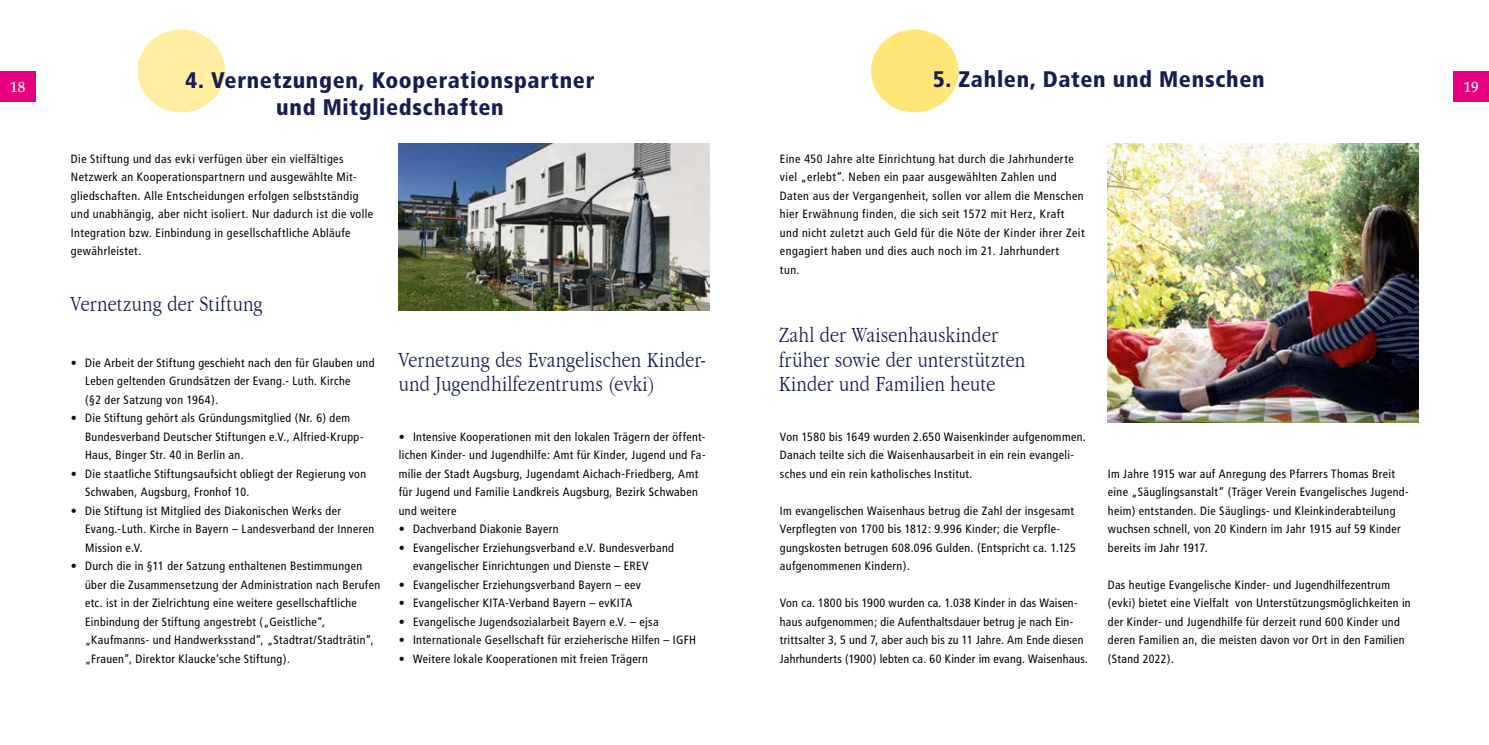
<style>
.page{position:relative;width:1489px;height:745px;background:#fff}
.page>*{position:absolute;margin:0;border:0;box-sizing:border-box;transform-origin:0 0}
.t1{font:300 condensed 22.5px/24.4px "Garamond";letter-spacing:.015em;color:#171d53}
.t2{font:900 condensed 22.5px/27px "Frutiger";letter-spacing:.03em;color:#171d53;text-align:center}
.t3{font:500 15px "Palatino";color:#fff}
.t4{font:condensed 12px/18.5px "Frutiger";letter-spacing:.03em;color:#000}
</style>
<div class="page">
<div style="left:0;top:71px;width:35px;height:31px;background:#e5007d"></div>
<div style="left:1453px;top:71px;width:35px;height:31px;background:#e5007d"></div>
<div style="left:137px;top:30px;width:88px;height:82px;background:#ffeda2;border-radius:50%"></div>
<div style="left:870px;top:30px;width:88px;height:82px;background:#ffe676;border-radius:50%"></div>
<img style="left:399px;top:144px;width:310px;height:167px">
<img style="left:1107px;top:143px;width:310px;height:279px">
<h1 class="t2" style="left:185px;top:66px;width:410px">4. Vernetzungen, Kooperationspartner und Mitgliedschaften</h1>
<h1 class="t2" style="left:933px;top:66px;width:333px">5. Zahlen, Daten und Menschen</h1>
<p class="t3" style="left:10px;top:78px;width:16px">18</p>
<p class="t3" style="left:1463px;top:78px;width:16px">19</p>
<p class="t4" style="left:71px;top:149px;width:304px">Die Stiftung und das evki verfügen über ein vielfältiges Netzwerk an Kooperationspartnern und ausgewählte Mit&shy;gliedschaften. Alle Entscheidungen erfolgen selbstständig und unabhängig, aber nicht isoliert. Nur dadurch ist die volle Integration bzw. Einbindung in gesellschaftliche Abläufe gewährleistet.</p>
<h1 class="t1" style="left:71px;top:291px;width:193px">Vernetzung der Stiftung</h1>
<p class="t4" style="left:85px;top:353px;width:291px;text-indent:-14px">• Die Arbeit der Stiftung geschieht nach den für Glauben und<br>Leben geltenden Grundsätzen der Evang.- Luth. Kirche<br>(§2 der Satzung von 1964).</p>
<p class="t4" style="left:85px;top:408px;width:280px;text-indent:-14px">• Die Stiftung gehört als Gründungsmitglied (Nr. 6) dem<br>Bundesverband Deutscher Stiftungen e.V., Alfried-Krupp-<br>Haus, Binger Str. 40 in Berlin an.</p>
<p class="t4" style="left:85px;top:464px;width:283px;text-indent:-14px">• Die staatliche Stiftungsaufsicht obliegt der Regierung von<br>Schwaben, Augsburg, Fronhof 10.</p>
<p class="t4" style="left:85px;top:501px;width:290px;text-indent:-14px">• Die Stiftung ist Mitglied des Diakonischen Werks der<br>Evang.-Luth. Kirche in Bayern – Landesverband der Inneren<br>Mission e.V.</p>
<p class="t4" style="left:85px;top:556px;width:296px;text-indent:-14px">• Durch die in §11 der Satzung enthaltenen Bestimmungen über die Zusammensetzung der Administration nach Berufen etc. ist in der Zielrichtung eine weitere gesellschaftliche Einbindung der Stiftung angestrebt („Geistliche“, „Kaufmanns- und Handwerksstand“, „Stadtrat/Stadträtin“, „Frauen“, Direktor Klaucke‘sche Stiftung).</p>
<h1 class="t1" style="left:399px;top:347px;width:308px">Vernetzung des Evangelischen Kinder&shy;und Jugendhilfezentrums (evki)</h1>
<p class="t4" style="left:399px;top:427px;width:308px">• Intensive Kooperationen mit den lokalen Trägern der öffent&shy;lichen Kinder- und Jugendhilfe: Amt für Kinder, Jugend und Fa&shy;milie der Stadt Augsburg, Jugendamt Aichach-Friedberg, Amt für Jugend und Familie Landkreis Augsburg, Bezirk Schwaben und weitere</p>
<p class="t4" style="left:399px;top:519px;width:161px">• Dachverband Diakonie Bayern</p>
<p class="t4" style="left:413px;top:538px;width:262px;text-indent:-14px">• Evangelischer Erziehungsverband e.V. Bundesverband evangelischer Einrichtungen und Dienste – EREV</p>
<p class="t4" style="left:399px;top:575px;width:244px">• Evangelischer Erziehungsverband Bayern – eev</p>
<p class="t4" style="left:399px;top:593px;width:235px">• Evangelischer KITA-Verband Bayern – evKITA</p>
<p class="t4" style="left:399px;top:612px;width:261px">• Evangelische Jugendsozialarbeit Bayern e.V. – ejsa</p>
<p class="t4" style="left:399px;top:630px;width:299px">• Internationale Gesellschaft für erzieherische Hilfen – IGFH</p>
<p class="t4" style="left:399px;top:649px;width:250px">• Weitere lokale Kooperationen mit freien Trägern</p>
<p class="t4" style="left:780px;top:149px;width:306px">Eine 450 Jahre alte Einrichtung hat durch die Jahrhunderte viel „erlebt“. Neben ein paar ausgewählten Zahlen und Daten aus der Vergangenheit, sollen vor allem die Menschen hier Erwähnung finden, die sich seit 1572 mit Herz, Kraft und nicht zuletzt auch Geld für die Nöte der Kinder ihrer Zeit engagiert haben und dies auch noch im 21. Jahrhundert<br>tun.</p>
<h1 class="t1" style="left:779px;top:322px;width:248px">Zahl der Waisenhauskinder früher sowie der unterstützten<br>Kinder und Familien heute</h1>
<p class="t4" style="left:780px;top:427px;width:307px">Von 1580 bis 1649 wurden 2.650 Waisenkinder aufgenommen.<br>Danach teilte sich die Waisenhausarbeit in ein rein evangeli&shy;sches und ein rein katholisches Institut.</p>
<p class="t4" style="left:780px;top:501px;width:297px">Im evangelischen Waisenhaus betrug die Zahl der insgesamt Verpflegten von 1700 bis 1812: 9.996 Kinder; die Verpfle&shy;gungskosten betrugen 608.096 Gulden. (Entspricht ca. 1.125 aufgenommenen Kindern).</p>
<p class="t4" style="left:780px;top:593px;width:310px">Von ca. 1800 bis 1900 wurden ca. 1.038 Kinder in das Waisen&shy;haus aufgenommen; die Aufenthaltsdauer betrug je nach Ein&shy;trittsalter 3, 5 und 7, aber auch bis zu 11 Jahre. Am Ende diesen Jahrhunderts (1900) lebten ca. 60 Kinder im evang. Waisenhaus.</p>
<p class="t4" style="left:1107px;top:464px;width:302px">Im Jahre 1915 war auf Anregung des Pfarrers Thomas Breit eine „Säuglingsanstalt“ (Träger Verein Evangelisches Jugend&shy;heim) entstanden. Die Säuglings- und Kleinkinderabteilung wuchsen schnell, von 20 Kindern im Jahr 1915 auf 59 Kinder bereits im Jahr 1917.</p>
<p class="t4" style="left:1107px;top:575px;width:304px">Das heutige Evangelische Kinder- und Jugendhilfezentrum (evki) bietet eine Vielfalt von Unterstützungsmöglichkeiten in der Kinder- und Jugendhilfe für derzeit rund 600 Kinder und deren Familien an, die meisten davon vor Ort in den Familien (Stand 2022).</p>
</div>
